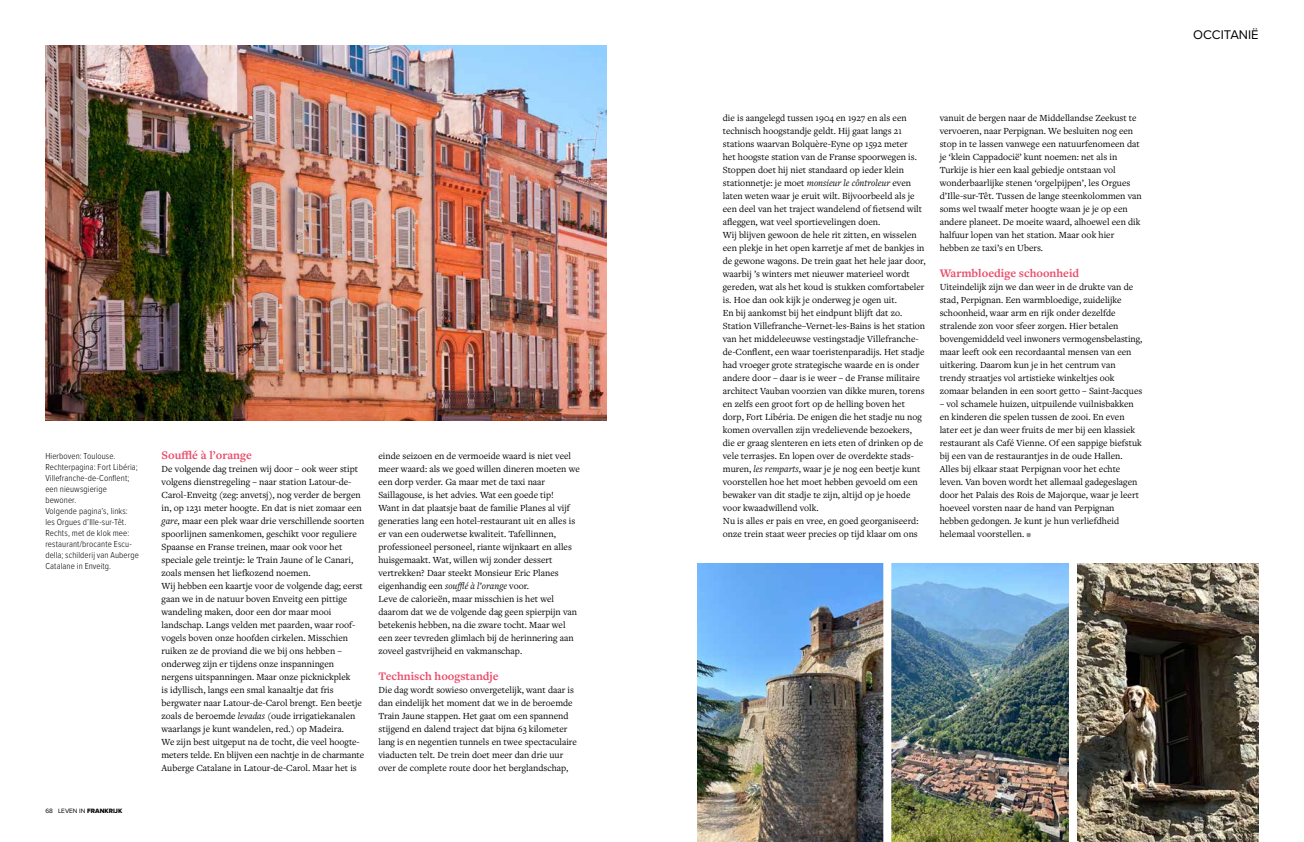
<style>
.page{position:relative;width:1304px;height:842px;background:#fff}
.page>*{position:absolute;margin:0;border:0;box-sizing:border-box;transform-origin:0 0}
.t1{font:13px "Proxima Nova";color:#000}
.t2{font:700 12px "Freight Text Pro";color:#ea4f6c}
.t3{font:9.7px/13px "Freight Text Pro";color:#000}
.t4{font:300 9px/11px "Proxima Nova Cond";letter-spacing:.01em;color:#000}
.t5{font:6.5px "Proxima Nova";color:#000}
.s1{font-style:italic}
.s2{font-family:"Proxima Nova Extrabld"}
</style>
<div class="page">
<svg style="left:1027px;top:533px;width:4px;height:4px"></svg>
<img style="left:697px;top:564px;width:562px;height:278px">
<div style="left:883px;top:550px;width:8px;height:292px;background:#fff"></div>
<div style="left:1069px;top:550px;width:8px;height:292px;background:#fff"></div>
<img style="left:45px;top:46px;width:562px;height:374px">
<p class="t4" style="left:45px;top:450px;width:95px">Hierboven: Toulouse.<br>Rechterpagina: Fort Libéria;<br>Villefranche-de-Conflent; een nieuwsgierige bewoner.<br>Volgende pagina’s, links: les Orgues d’Ille-sur-Têt.<br>Rechts, met de klok mee: restaurant/brocante Escu&shy;della; schilderij van Auberge<br>Catalane in Enveitg.</p>
<p class="t2" style="left:162px;top:447px;width:92px">Soufflé à l’orange</p>
<p class="t3" style="left:162px;top:462px;width:204px">De volgende dag treinen wij door – ook weer stipt volgens dienstregeling – naar station Latour-de-Carol-Enveitg (zeg: anvetsj), nog verder de bergen in, op 1231 meter hoogte. En dat is niet zomaar een <span class="s1">gare</span>, maar een plek waar drie verschillende soorten spoorlijnen samenkomen, geschikt voor reguliere Spaanse en Franse treinen, maar ook voor het speciale gele treintje: le Train Jaune of le Canari, zoals mensen het liefkozend noemen.<br>Wij hebben een kaartje voor de volgende dag; eerst gaan we in de natuur boven Enveitg een pittige wandeling maken, door een dor maar mooi landschap. Langs velden met paarden, waar roof&shy;vogels boven onze hoofden cirkelen. Misschien ruiken ze de proviand die we bij ons hebben – onderweg zijn er tijdens onze inspanningen nergens uitspanningen. Maar onze picknickplek<br>is idyllisch, langs een smal kanaaltje dat fris bergwater naar Latour-de-Carol brengt. Een beetje zoals de beroemde <span class="s1">levadas</span> (oude irrigatiekanalen waarlangs je kunt wandelen, red.) op Madeira.<br>We zijn best uitgeput na de tocht, die veel hoogte&shy;meters telde. En blijven een nachtje in de charmante Auberge Catalane in Latour-de-Carol. Maar het is</p>
<p class="t5" style="left:45px;top:806px;width:79px">68 LEVEN IN <span class="s2">FRANKRIJK</span></p>
<p class="t3" style="left:378px;top:449px;width:203px">einde seizoen en de vermoeide waard is niet veel meer waard: als we goed willen dineren moeten we een dorp verder. Ga maar met de taxi naar Saillagouse, is het advies. Wat een goede tip!<br>Want in dat plaatsje baat de familie Planes al vijf generaties lang een hotel-restaurant uit en alles is er van een ouderwetse kwaliteit. Tafellinnen, professioneel personeel, riante wijnkaart en alles huisgemaakt. Wat, willen wij zonder dessert vertrekken? Daar steekt Monsieur Eric Planes eigenhandig een <span class="s1">soufflé à l’orange</span> voor.<br>Leve de calorieën, maar misschien is het wel daarom dat we de volgende dag geen spierpijn van betekenis hebben, na die zware tocht. Maar wel een zeer tevreden glimlach bij de herinnering aan zoveel gastvrijheid en vakmanschap.</p>
<p class="t2" style="left:378px;top:668px;width:122px">Technisch hoogstandje</p>
<p class="t3" style="left:378px;top:683px;width:200px">Die dag wordt sowieso onvergetelijk, want daar is dan eindelijk het moment dat we in de beroemde Train Jaune stappen. Het gaat om een spannend stijgend en dalend traject dat bijna 63 kilometer lang is en negentien tunnels en twee spectaculaire viaducten telt. De trein doet meer dan drie uur over de complete route door het berglandschap,</p>
<p class="t3" style="left:723px;top:111px;width:204px">die is aangelegd tussen 1904 en 1927 en als een technisch hoogstandje geldt. Hij gaat langs 21 stations waarvan Bolquère-Eyne op 1592 meter<br>het hoogste station van de Franse spoorwegen is.<br>Stoppen doet hij niet standaard op ieder klein stationnetje: je moet <span class="s1">monsieur le côntroleur</span> even laten weten waar je eruit wilt. Bijvoorbeeld als je een deel van het traject wandelend of fietsend wilt afleggen, wat veel sportievelingen doen.<br>Wij blijven gewoon de hele rit zitten, en wisselen een plekje in het open karretje af met de bankjes in de gewone wagons. De trein gaat het hele jaar door, waarbij ’s winters met nieuwer materieel wordt gereden, wat als het koud is stukken comfortabeler is. Hoe dan ook kijk je onderweg je ogen uit.<br>En bij aankomst bij het eindpunt blijft dat zo.<br>Station Villefranche–Vernet-les-Bains is het station van het middeleeuwse vestingstadje Villefranche&shy;de-Conflent, een waar toeristenparadijs. Het stadje had vroeger grote strategische waarde en is onder andere door – daar is ie weer – de Franse militaire architect Vauban voorzien van dikke muren, torens en zelfs een groot fort op de helling boven het dorp, Fort Libéria. De enigen die het stadje nu nog komen overvallen zijn vredelievende bezoekers, die er graag slenteren en iets eten of drinken op de vele terrasjes. En lopen over de overdekte stads&shy;muren, <span class="s1">les remparts</span>, waar je je nog een beetje kunt voorstellen hoe het moet hebben gevoeld om een bewaker van dit stadje te zijn, altijd op je hoede voor kwaadwillend volk.<br>Nu is alles er pais en vree, en goed georganiseerd: onze trein staat weer precies op tijd klaar om ons</p>
<p class="t3" style="left:940px;top:111px;width:204px">vanuit de bergen naar de Middellandse Zeekust te vervoeren, naar Perpignan. We besluiten nog een stop in te lassen vanwege een natuurfenomeen dat je ‘klein Cappadocië’ kunt noemen: net als in Turkije is hier een kaal gebiedje ontstaan vol wonderbaarlijke stenen ‘orgelpijpen’, les Orgues d’Ille-sur-Têt. Tussen de lange steenkolommen van soms wel twaalf meter hoogte waan je je op een andere planeet. De moeite waard, alhoewel een dik halfuur lopen van het station. Maar ook hier hebben ze taxi’s en Ubers.</p>
<p class="t2" style="left:940px;top:265px;width:141px">Warmbloedige schoonheid</p>
<p class="t3" style="left:940px;top:280px;width:204px">Uiteindelijk zijn we dan weer in de drukte van de stad, Perpignan. Een warmbloedige, zuidelijke schoonheid, waar arm en rijk onder dezelfde stralende zon voor sfeer zorgen. Hier betalen bovengemiddeld veel inwoners vermogensbelasting, maar leeft ook een recordaantal mensen van een uitkering. Daarom kun je in het centrum van trendy straatjes vol artistieke winkeltjes ook zomaar belanden in een soort getto – Saint-Jacques</p>
<p class="t3" style="left:940px;top:397px;width:204px">– vol schamele huizen, uitpuilende vuilnisbakken en kinderen die spelen tussen de zooi. En even later eet je dan weer fruits de mer bij een klassiek restaurant als Café Vienne. Of een sappige biefstuk bij een van de restaurantjes in de oude Hallen.<br>Alles bij elkaar staat Perpignan voor het echte leven. Van boven wordt het allemaal gadegeslagen door het Palais des Rois de Majorque, waar je leert hoeveel vorsten naar de hand van Perpignan hebben gedongen. Je kunt je hun verliefdheid helemaal voorstellen.</p>
<h1 class="t1" style="left:1193px;top:25px;width:67px">OCCITANIË</h1>
</div>
